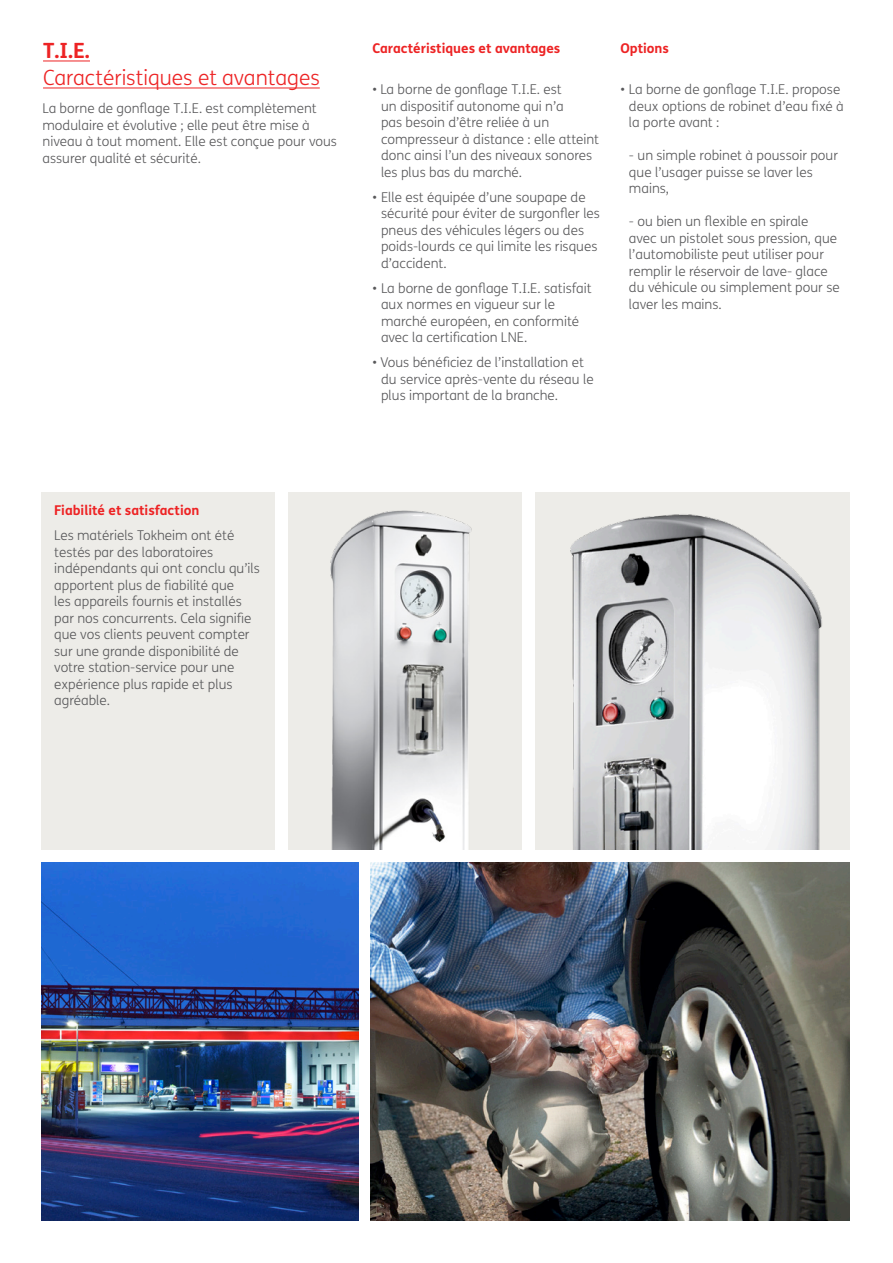
<style>
.page{position:relative;width:893px;height:1263px;background:#fff}
.page>*{position:absolute;margin:0;border:0;box-sizing:border-box;transform-origin:0 0}
.t1{font:300 21px "FS Me";color:#ed2324}
.t2{font:700 21px "FS Me";color:#ed2324}
.t3{font:300 13.5px/16.5px "FS Me";color:#58585a}
.t4{font:700 13.5px "FS Me";color:#ed2324}
</style>
<div class="page">
<img style="left:288px;top:492px;width:234px;height:358px">
<hr style="left:43px;top:61px;width:47px;height:1px;background:#ed2324">
<hr style="left:43px;top:88px;width:277px;height:1px;background:#ed2324">
<img style="left:41px;top:863px;width:317px;height:357px">
<img style="left:371px;top:863px;width:478px;height:357px">
<img style="left:535px;top:492px;width:314px;height:358px">
<div style="left:41px;top:492px;width:234px;height:358px;background:#edece8"></div>
<h1 class="t2" style="left:43px;top:38px;width:48px">T.I.E.</h1>
<h1 class="t1" style="left:43px;top:66px;width:278px">Caractéristiques et avantages</h1>
<p class="t3" style="left:43px;top:101px;width:296px">La borne de gonflage T.I.E. est complètement modulaire et évolutive ; elle peut être mise à niveau à tout moment. Elle est conçue pour vous assurer qualité et sécurité.</p>
<p class="t4" style="left:372px;top:39px;width:189px">Caractéristiques et avantages</p>
<p class="t3" style="left:381px;top:82px;width:220px;text-indent:-9px">• La borne de gonflage T.I.E. est<br>un dispositif autonome qui n’a<br>pas besoin d’être reliée à un compresseur à distance : elle atteint donc ainsi l’un des niveaux sonores les plus bas du marché.</p>
<p class="t3" style="left:381px;top:189px;width:220px;text-indent:-9px">• Elle est équipée d’une soupape de sécurité pour éviter de surgonfler les pneus des véhicules légers ou des poids-lourds ce qui limite les risques d’accident.</p>
<p class="t3" style="left:381px;top:280px;width:212px;text-indent:-9px">• La borne de gonflage T.I.E. satisfait aux normes en vigueur sur le marché européen, en conformité avec la certification LNE.</p>
<p class="t3" style="left:381px;top:355px;width:214px;text-indent:-9px">• Vous bénéficiez de l’installation et du service après-vente du réseau le plus important de la branche.</p>
<p class="t4" style="left:620px;top:39px;width:50px">Options</p>
<p class="t3" style="left:629px;top:82px;width:216px;text-indent:-9px">• La borne de gonflage T.I.E. propose deux options de robinet d’eau fixé à la porte avant :</p>
<p class="t3" style="left:629px;top:148px;width:211px">- un simple robinet à poussoir pour que l’usager puisse se laver les mains,</p>
<p class="t3" style="left:629px;top:214px;width:212px">- ou bien un flexible en spirale<br>avec un pistolet sous pression, que l’automobiliste peut utiliser pour remplir le réservoir de lave- glace du véhicule ou simplement pour se laver les mains.</p>
<p class="t4" style="left:54px;top:502px;width:147px">Fiabilité et satisfaction</p>
<p class="t3" style="left:54px;top:528px;width:207px">Les matériels Tokheim ont été testés par des laboratoires indépendants qui ont conclu qu’ils apportent plus de fiabilité que<br>les appareils fournis et installés par nos concurrents. Cela signifie que vos clients peuvent compter sur une grande disponibilité de votre station-service pour une expérience plus rapide et plus agréable.</p>
</div>
